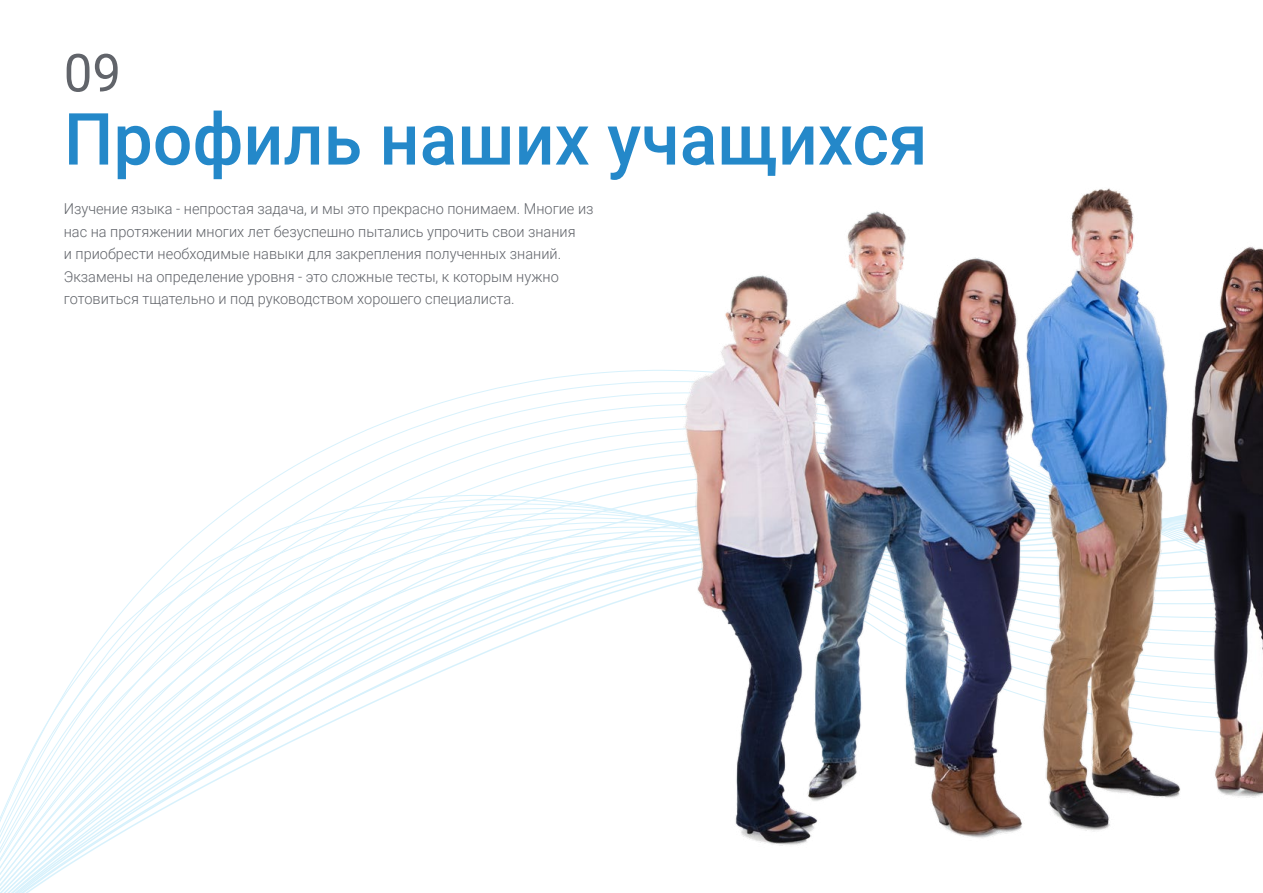
<style>
.page{position:relative;width:1263px;height:893px;background:#fff}
.page>*{position:absolute;margin:0;border:0;box-sizing:border-box;transform-origin:0 0}
.t1{font:500 72px "Roboto";color:#2488c9}
.t2{font:52.5px "Roboto";color:#61646a}
.t3{font:300 15px/22.5px "Roboto";color:#61646a}
</style>
<div class="page">
<svg style="left:0;top:371px;width:617px;height:522px"></svg>
<img style="left:617px;top:188px;width:646px;height:658px">
<h2 class="t2" style="left:64px;top:36px;width:59px">09</h2>
<h1 class="t1" style="left:64px;top:89px;width:865px">Профиль наших учащихся</h1>
<p class="t3" style="left:64px;top:197px;width:531px">Изучение языка - непростая задача, и мы это прекрасно понимаем. Многие из нас на протяжении многих лет безуспешно пытались упрочить свои знания<br>и приобрести необходимые навыки для закрепления полученных знаний.<br>Экзамены на определение уровня - это сложные тесты, к которым нужно готовиться тщательно и под руководством хорошего специалиста.</p>
</div>
